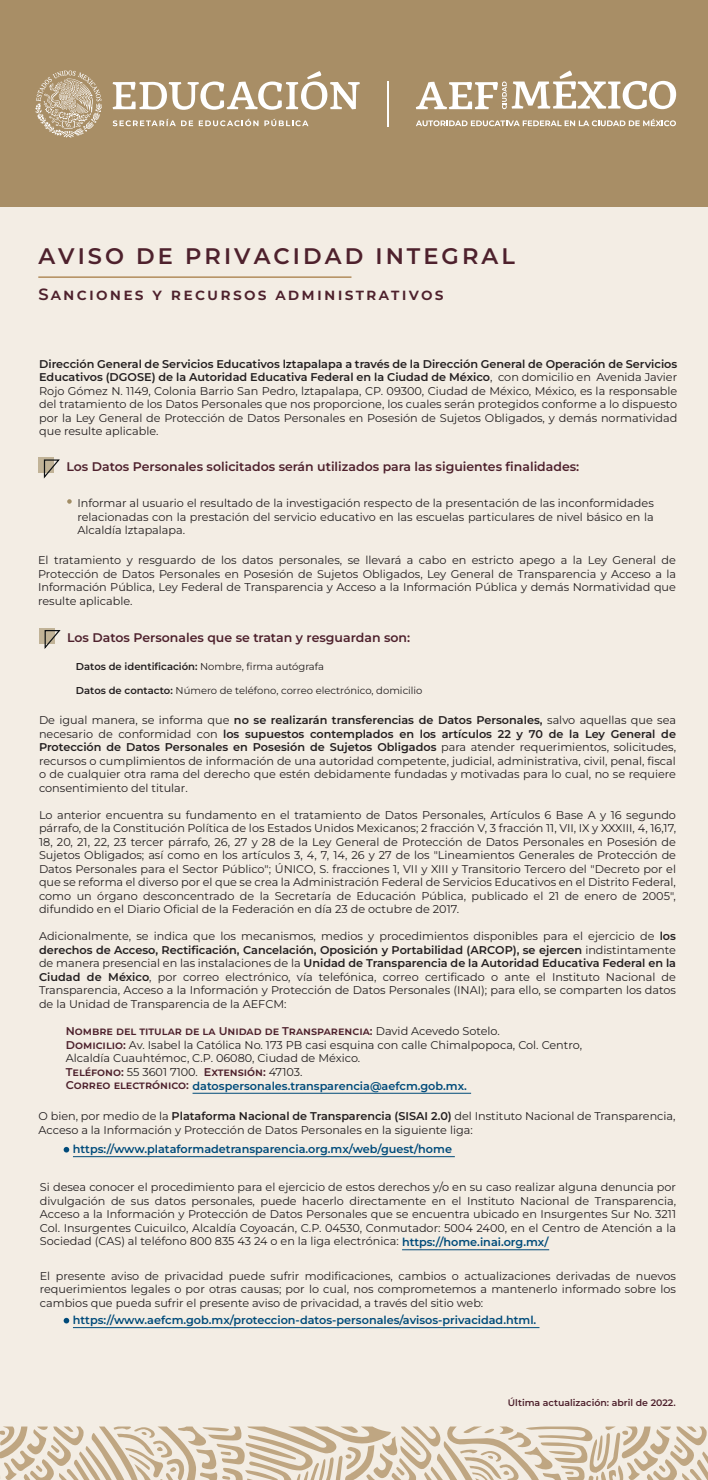
<style>
.page{position:relative;width:708px;height:1480px;background:#fff}
.page>*{position:absolute;margin:0;border:0;box-sizing:border-box;transform-origin:0 0}
.t1{font:600 22.5px "Montserrat";letter-spacing:.135em;color:#4e212d}
.t2{font:600 16.25px "Montserrat";letter-spacing:.135em;color:#4e212d}
.t3{font:600 12.5px "Montserrat";color:#4e212d}
.t4{font:11.25px/13.5px "Montserrat";color:#231f20;text-align:justify}
.t5{font:600 11.25px "Montserrat";color:#004b7a}
.t6{font:10px "Montserrat";color:#231f20}
.t7{font:600 10px "Montserrat";color:#231f20}
.t8{font:600 9.38px "Montserrat";color:#4e212d}
.s1{font-weight:600}
.s2{font-weight:400}
.s3{font-weight:600;color:#4e212d}
.s4{font-weight:600;color:#004b7a}
</style>
<div class="page">
<div style="left:0;top:207px;width:708px;height:1273px;background:#f3ede4"></div>
<div style="left:1px;top:0;width:707px;height:207px;background:#a88e66"></div>
<hr style="left:387px;top:81px;width:1px;height:46px;background:#fff">
<svg style="left:416px;top:70px;width:260px;height:39px"></svg>
<svg style="left:416px;top:119px;width:260px;height:7px"></svg>
<svg style="left:113px;top:71px;width:247px;height:39px"></svg>
<svg style="left:113px;top:119px;width:80px;height:7px"></svg>
<svg style="left:199px;top:119px;width:59px;height:7px"></svg>
<svg style="left:264px;top:119px;width:44px;height:7px"></svg>
<svg style="left:35px;top:70px;width:67px;height:68px"></svg>
<hr style="left:38px;top:276px;width:313px;height:2px;background:#b28d5c">
<div style="left:38px;top:457px;width:16px;height:16px;background:#c1b397"></div>
<svg style="left:43px;top:459px;width:17px;height:19px"></svg>
<div style="left:39px;top:627px;width:16px;height:16px;background:#c1b397"></div>
<svg style="left:43px;top:630px;width:18px;height:19px"></svg>
<hr style="left:192px;top:1093px;width:279px;height:1px;background:#004b7a">
<hr style="left:73px;top:1156px;width:382px;height:1px;background:#004b7a">
<svg style="left:64px;top:1147px;width:5px;height:5px"></svg>
<hr style="left:402px;top:1249px;width:147px;height:1px;background:#004b7a">
<hr style="left:73px;top:1327px;width:466px;height:1px;background:#004b7a">
<svg style="left:64px;top:1317px;width:5px;height:6px"></svg>
<svg style="left:0;top:1426px;width:708px;height:54px"></svg>
<svg style="left:67px;top:499px;width:5px;height:5px"></svg>
<h1 class="t1" style="left:38px;top:241px;width:478px">AVISO DE PRIVACIDAD INTEGRAL</h1>
<h2 class="t2" style="left:38px;top:283px;width:407px">SANCIONES Y RECURSOS ADMINISTRATIVOS</h2>
<p class="t4" style="left:39px;top:357px;width:639px"><span class="s1">Dirección General de Servicios Educativos lztapalapa a través de la Dirección General de Operación de Servicios Educativos (DGOSE) de la Autoridad Educativa Federal en la Ciudad de México</span>, con domicilio en Avenida Javier Rojo Gómez N. 1149, Colonia Barrio San Pedro, lztapalapa, CP. 09300, Ciudad de México, México, es la responsable del tratamiento de los Datos Personales que nos proporcione, los cuales serán protegidos conforme a lo dispuesto por la Ley General de Protección de Datos Personales en Posesión de Sujetos Obligados, y demás normatividad que resulte aplicable.</p>
<p class="t3" style="left:66px;top:458px;width:514px">Los Datos Personales solicitados serán utilizados para las siguientes finalidades:</p>
<p class="t4" style="left:77px;top:496px;width:578px">Informar al usuario el resultado de la investigación respecto de la presentación de las inconformidades relacionadas con la prestación del servicio educativo en las escuelas particulares de nivel básico en la Alcaldía lztapalapa.</p>
<p class="t4" style="left:38px;top:553px;width:639px">El tratamiento y resguardo de los datos personales, se llevará a cabo en estricto apego a la Ley General de Protección de Datos Personales en Posesión de Sujetos Obligados, Ley General de Transparencia y Acceso a la Información Pública, Ley Federal de Transparencia y Acceso a la Información Pública y demás Normatividad que resulte aplicable.</p>
<p class="t3" style="left:67px;top:629px;width:344px">Los Datos Personales que se tratan y resguardan son:</p>
<p class="t7" style="left:76px;top:660px;width:249px">Datos de identificación: <span class="s2">Nombre, firma autógrafa</span></p>
<p class="t6" style="left:76px;top:684px;width:348px"><span class="s1">Datos de contacto:</span> Número de teléfono, correo electrónico, domicilio</p>
<p class="t4" style="left:39px;top:713px;width:638px">De igual manera, se informa que <span class="s1">no se realizarán transferencias de Datos Personales,</span> salvo aquellas que sea necesario de conformidad con <span class="s1">los supuestos contemplados en los artículos 22 y 70 de la Ley General de Protección de Datos Personales en Posesión de Sujetos Obligados</span> para atender requerimientos, solicitudes, recursos o cumplimientos de información de una autoridad competente, judicial, administrativa, civil, penal, fiscal o de cualquier otra rama del derecho que estén debidamente fundadas y motivadas para lo cual, no se requiere consentimiento del titular.</p>
<p class="t4" style="left:39px;top:807px;width:638px">Lo anterior encuentra su fundamento en el tratamiento de Datos Personales, Artículos 6 Base A y 16 segundo párrafo, de la Constitución Política de los Estados Unidos Mexicanos; 2 fracción V, 3 fracción 11, VII, IX y XXXIII, 4, 16,17, 18, 20, 21, 22, 23 tercer párrafo, 26, 27 y 28 de la Ley General de Protección de Datos Personales en Posesión de Sujetos Obligados; así como en los artículos 3, 4, 7, 14, 26 y 27 de los "Lineamientos Generales de Protección de Datos Personales para el Sector Público"; ÚNICO, S. fracciones 1, VII y XIII y Transitorio Tercero del "Decreto por el que se reforma el diverso por el que se crea la Administración Federal de Servicios Educativos en el Distrito Federal, como un órgano desconcentrado de la Secretaría de Educación Pública, publicado el 21 de enero de 2005", difundido en el Diario Oficial de la Federación en día 23 de octubre de 2017.</p>
<p class="t4" style="left:39px;top:929px;width:638px">Adicionalmente, se indica que los mecanismos, medios y procedimientos disponibles para el ejercicio de <span class="s1">los derechos de Acceso, Rectificación, Cancelación, Oposición y Portabilidad (ARCOP), se ejercen</span> indistintamente de manera presencial en las instalaciones de la <span class="s1">Unidad de Transparencia de la Autoridad Educativa Federal en la Ciudad de México</span>, por correo electrónico, vía telefónica, correo certificado o ante el Instituto Nacional de Transparencia, Acceso a la Información y Protección de Datos Personales (INAI); para ello, se comparten los datos de la Unidad de Transparencia de la AEFCM:</p>
<p class="t4" style="left:66px;top:1024px;width:517px;text-align:left"><span class="s3">NOMBRE DEL TITULAR DE LA UNIDAD DE TRANSPARENCIA:</span> David Acevedo Sotelo.<br><span class="s3">DOMICILIO:</span> Av. Isabel la Católica No. 173 PB casi esquina con calle Chimalpopoca, Col. Centro, Alcaldía Cuauhtémoc, C.P. 06080, Ciudad de México.<br><span class="s3">TELÉFONO:</span> 55 3601 7100. <span class="s3">EXTENSIÓN:</span> 47103.<br><span class="s3">CORREO ELECTRÓNICO:</span> <span class="s4">datospersonales.transparencia@aefcm.gob.mx.</span></p>
<p class="t4" style="left:39px;top:1109px;width:638px">O bien, por medio de la <span class="s1">Plataforma Nacional de Transparencia (SISAI 2.0)</span> del Instituto Nacional de Transparencia,<br>Acceso a la Información y Protección de Datos Personales en la siguiente liga:</p>
<p class="t5" style="left:73px;top:1141px;width:380px">https://www.plataformadetransparencia.org.mx/web/guest/home</p>
<p class="t4" style="left:40px;top:1180px;width:637px">Si desea conocer el procedimiento para el ejercicio de estos derechos y/o en su caso realizar alguna denuncia por divulgación de sus datos personales, puede hacerlo directamente en el Instituto Nacional de Transparencia, Acceso a la Información y Protección de Datos Personales que se encuentra ubicado en Insurgentes Sur No. 3211<br>Col. Insurgentes Cuicuilco, Alcaldía Coyoacán, C.P. 04530, Conmutador: 5004 2400, en el Centro de Atención a la Sociedad (CAS) al teléfono 800 835 43 24 o en la liga electrónica: <span class="s4">https://home.inai.org.mx/</span></p>
<p class="t4" style="left:40px;top:1268px;width:637px">El presente aviso de privacidad puede sufrir modificaciones, cambios o actualizaciones derivadas de nuevos requerimientos legales o por otras causas; por lo cual, nos comprometemos a mantenerlo informado sobre los cambios que pueda sufrir el presente aviso de privacidad, a través del sitio web:</p>
<p class="t5" style="left:73px;top:1312px;width:465px">https://www.aefcm.gob.mx/proteccion-datos-personales/avisos-privacidad.html.</p>
<p class="t8" style="left:507px;top:1396px;width:169px">Última actualización: abril de 2022.</p>
</div>
